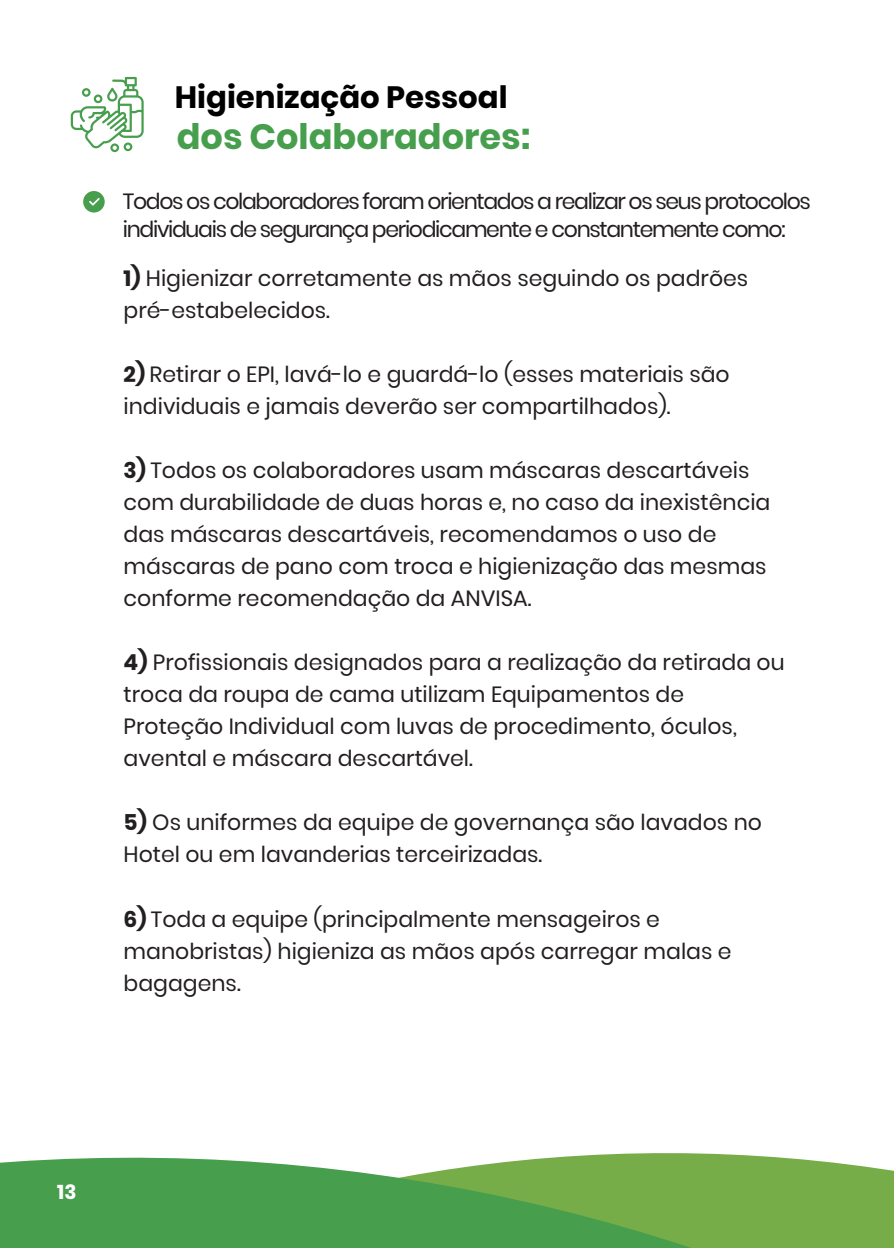
<style>
.page{position:relative;width:896px;height:1248px;background:#fff}
.page>*{position:absolute;margin:0;border:0;box-sizing:border-box;transform-origin:0 0}
.t1{font:700 35.2px "Poppins";color:#479f4e}
.t2{font:700 30.8px "Poppins";color:#000001}
.t3{font:22px/32px "Poppins";color:#231f20}
.t4{font:22px/28px "Poppins";letter-spacing:-.06em;color:#231f20}
.t5{font:700 20px "Poppins";color:#fff}
.s1{font-weight:700}
</style>
<div class="page">
<svg style="left:0;top:1153px;width:894px;height:94px;fill:#479f4e"></svg>
<svg style="left:83px;top:191px;width:22px;height:21px"></svg>
<svg style="left:71px;top:77px;width:73px;height:75px"></svg>
<h2 class="t2" style="left:175px;top:79px;width:334px">Higienização Pessoal</h2>
<h1 class="t1" style="left:177px;top:116px;width:355px">dos Colaboradores:</h1>
<p class="t4" style="left:123px;top:187px;width:689px">Todos os colaboradores foram orientados a realizar os seus protocolos individuais de segurança periodicamente e constantemente como:</p>
<p class="t3" style="left:124px;top:262px;width:626px"><span class="s1">1)</span> Higienizar corretamente as mãos seguindo os padrões pré-estabelecidos.</p>
<p class="t3" style="left:124px;top:358px;width:608px"><span class="s1">2)</span> Retirar o EPI, lavá-lo e guardá-lo (esses materiais são individuais e jamais deverão ser compartilhados).</p>
<p class="t3" style="left:124px;top:454px;width:648px"><span class="s1">3)</span> Todos os colaboradores usam máscaras descartáveis com durabilidade de duas horas e, no caso da inexistência das máscaras descartáveis, recomendamos o uso de máscaras de pano com troca e higienização das mesmas conforme recomendação da ANVISA.</p>
<p class="t3" style="left:124px;top:646px;width:662px"><span class="s1">4)</span> Profissionais designados para a realização da retirada ou troca da roupa de cama utilizam Equipamentos de Proteção Individual com luvas de procedimento, óculos, avental e máscara descartável.</p>
<p class="t3" style="left:124px;top:806px;width:640px"><span class="s1">5)</span> Os uniformes da equipe de governança são lavados no<br>Hotel ou em lavanderias terceirizadas.</p>
<p class="t3" style="left:124px;top:902px;width:609px"><span class="s1">6)</span> Toda a equipe (principalmente mensageiros e manobristas) higieniza as mãos após carregar malas e bagagens.</p>
<p class="t5" style="left:57px;top:1180px;width:21px">13</p>
</div>
